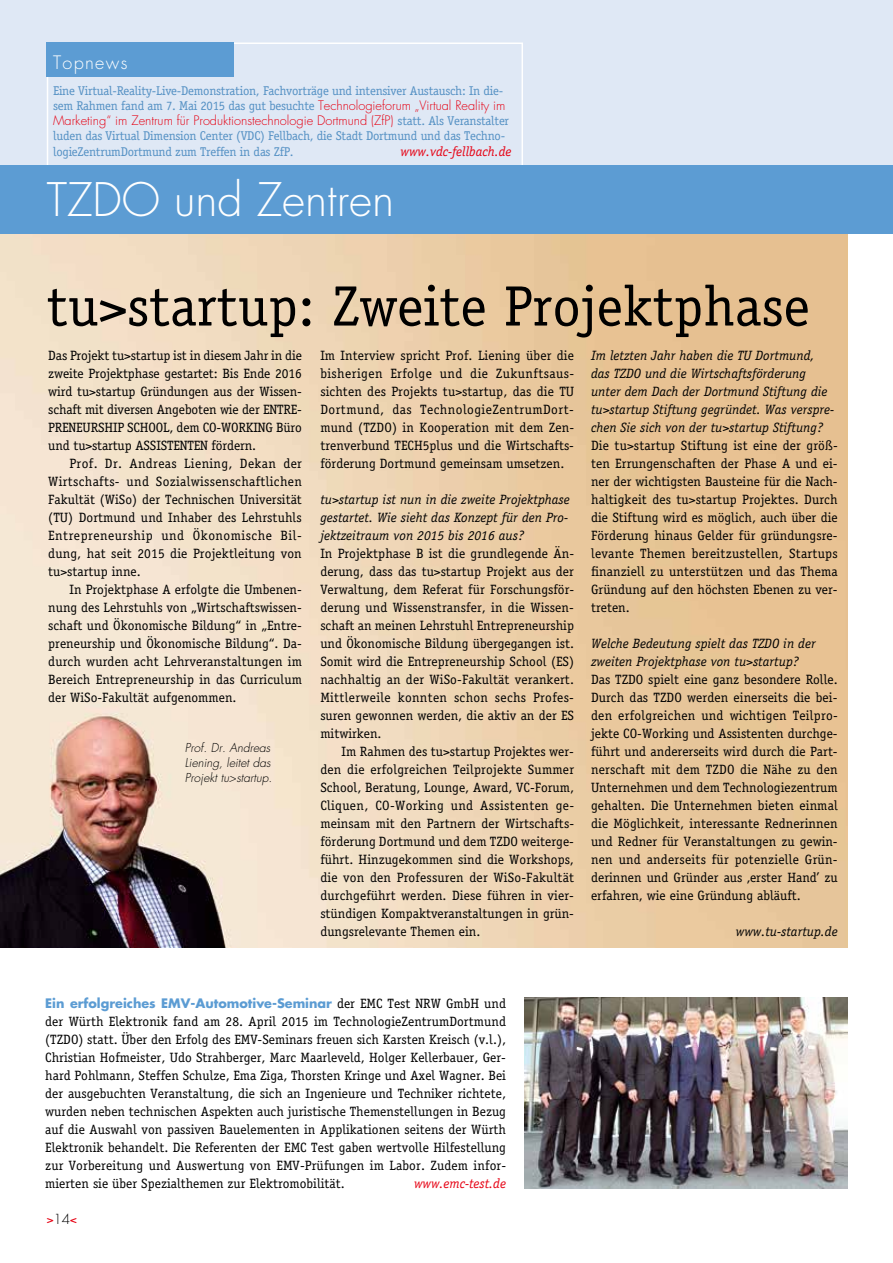
<style>
.page{position:relative;width:893px;height:1263px;background:#fff}
.page>*{position:absolute;margin:0;border:0;box-sizing:border-box;transform-origin:0 0}
.t1{font:57px "Officina Serif";color:#000}
.t2{font:300 45px "Futura";color:#fff}
.t3{font:300 18px "Futura";letter-spacing:.075em;color:#fff}
.t4{font:13.5px/18px "Officina Serif";color:#000;text-align:justify}
.t5{font:italic 13.5px/18px "Officina Serif";color:#000}
.t6{font:italic 13.5px "Officina Serif";color:#e60012}
.t7{font:13.5px "Officina Serif";color:#e60012}
.t8{font:12.75px/15.3px "Officina Serif";letter-spacing:-.02em;color:#5591c4}
.t9{font:300 12.75px "Futura";color:#e60012}
.t10{font:700 12.75px "Futura";color:#5c9cd3}
.t11{font:italic 300 12px/15px "Futura";color:#000}
.s1{font-family:"Futura";font-weight:300;color:#e60012}
.s2{font-family:"Officina Serif";font-weight:400;color:#5591c4}
.s3{font-family:"Officina Serif";font-weight:400;font-size:13.5px;color:#000}
.s4{font-family:"Futura";font-weight:300;color:#000}
</style>
<div class="page">
<img style="left:0;top:234px;width:848px;height:714px">
<div style="left:0;top:0;width:893px;height:174px;background:#dfe8f5"></div>
<div style="left:47px;top:43px;width:476px;height:131px;border:2px solid #fff"></div>
<div style="left:47px;top:43px;width:187px;height:34px;background:#5c9cd3"></div>
<div style="left:0;top:166px;width:893px;height:68px;background:#5c9cd3"></div>
<img style="left:524px;top:997px;width:324px;height:191px">
<h3 class="t3" style="left:53px;top:51px;width:76px">Topnews</h3>
<p class="t8" style="left:53px;top:83px;width:454px">Eine Virtual-Reality-Live-Demonstration, Fachvorträge und intensiver Austausch: In die&shy;sem Rahmen fand am 7. Mai 2015 das gut besuchte <span class="s1">Technologieforum „Virtual Reality im</span></p>
<p class="t9" style="left:53px;top:112px;width:457px">Marketing“ im Zentrum für Produktionstechnologie Dortmund (ZfP) <span class="s2">statt. Als Veranstalter</span></p>
<p class="t8" style="left:53px;top:128px;width:453px;line-height:16.2px">luden das Virtual Dimension Center (VDC) Fellbach, die Stadt Dortmund und das Techno&shy;logieZentrumDortmund zum Treffen in das ZfP.</p>
<p class="t6" style="left:401px;top:144px;width:112px">www.vdc-fellbach.de</p>
<h2 class="t2" style="left:47px;top:171px;width:349px">TZDO und Zentren</h2>
<h1 class="t1" style="left:47px;top:273px;width:765px">tu&gt;startup: Zweite Projektphase</h1>
<p class="t4" style="left:48px;top:346px;width:255px">Das Projekt tu&gt;startup ist in diesem Jahr in die zweite Projektphase gestartet: Bis Ende 2016 wird tu&gt;startup Gründungen aus der Wissen&shy;schaft mit diversen Angeboten wie der ENTRE-PRENEURSHIP SCHOOL, dem CO-WORKING Büro und tu&gt;startup ASSISTENTEN fördern.</p>
<p class="t4" style="left:48px;top:454px;width:255px;text-indent:21px">Prof. Dr. Andreas Liening, Dekan der Wirtschafts- und Sozialwissenschaftlichen Fakultät (WiSo) der Technischen Universität (TU) Dortmund und Inhaber des Lehrstuhls Entrepreneurship und Ökonomische Bil&shy;dung, hat seit 2015 die Projektleitung von tu&gt;startup inne.</p>
<p class="t4" style="left:48px;top:580px;width:255px;text-indent:21px">In Projektphase A erfolgte die Umbenen&shy;nung des Lehrstuhls von „Wirtschaftswissen&shy;schaft und Ökonomische Bildung“ in „Entre&shy;preneurship und Ökonomische Bildung“. Da&shy;durch wurden acht Lehrveranstaltungen im Bereich Entrepreneurship in das Curriculum der WiSo-Fakultät aufgenommen.</p>
<p class="t11" style="left:185px;top:740px;width:89px">Prof. Dr. Andreas<br>Liening, leitet das<br>Projekt tu&gt;startup.</p>
<p class="t4" style="left:320px;top:346px;width:255px">Im Interview spricht Prof. Liening über die bisherigen Erfolge und die Zukunftsaus&shy;sichten des Projekts tu&gt;startup, das die TU Dortmund, das TechnologieZentrumDort&shy;mund (TZDO) in Kooperation mit dem Zen&shy;trenverbund TECH5plus und die Wirtschafts&shy;förderung Dortmund gemeinsam umsetzen.</p>
<p class="t5" style="left:320px;top:490px;width:251px">tu&gt;startup ist nun in die zweite Projektphase gestartet. Wie sieht das Konzept für den Pro&shy;jektzeitraum von 2015 bis 2016 aus?</p>
<p class="t4" style="left:320px;top:544px;width:255px">In Projektphase B ist die grundlegende Än&shy;derung, dass das tu&gt;startup Projekt aus der Verwaltung, dem Referat für Forschungsför&shy;derung und Wissenstransfer, in die Wissen&shy;schaft an meinen Lehrstuhl Entrepreneurship und Ökonomische Bildung übergegangen ist.<br>Somit wird die Entrepreneurship School (ES) nachhaltig an der WiSo-Fakultät verankert.<br>Mittlerweile konnten schon sechs Profes&shy;suren gewonnen werden, die aktiv an der ES mitwirken.</p>
<p class="t4" style="left:320px;top:742px;width:255px;text-indent:21px">Im Rahmen des tu&gt;startup Projektes wer&shy;den die erfolgreichen Teilprojekte Summer School, Beratung, Lounge, Award, VC-Forum, Cliquen, CO-Working und Assistenten ge&shy;meinsam mit den Partnern der Wirtschafts&shy;förderung Dortmund und dem TZDO weiterge&shy;führt. Hinzugekommen sind die Workshops, die von den Professuren der WiSo-Fakultät durchgeführt werden. Diese führen in vier&shy;stündigen Kompaktveranstaltungen in grün&shy;dungsrelevante Themen ein.</p>
<p class="t5" style="left:591px;top:346px;width:245px">Im letzten Jahr haben die TU Dortmund, das TZDO und die Wirtschaftsförderung unter dem Dach der Dortmund Stiftung die tu&gt;startup Stiftung gegründet. Was verspre&shy;chen Sie sich von der tu&gt;startup Stiftung?</p>
<p class="t4" style="left:591px;top:436px;width:248px">Die tu&gt;startup Stiftung ist eine der größ&shy;ten Errungenschaften der Phase A und ei&shy;ner der wichtigsten Bausteine für die Nach&shy;haltigkeit des tu&gt;startup Projektes. Durch die Stiftung wird es möglich, auch über die Förderung hinaus Gelder für gründungsre&shy;levante Themen bereitzustellen, Startups finanziell zu unterstützen und das Thema Gründung auf den höchsten Ebenen zu ver&shy;treten.</p>
<p class="t5" style="left:591px;top:634px;width:226px">Welche Bedeutung spielt das TZDO in der zweiten Projektphase von tu&gt;startup?</p>
<p class="t4" style="left:591px;top:670px;width:248px">Das TZDO spielt eine ganz besondere Rolle.<br>Durch das TZDO werden einerseits die bei&shy;den erfolgreichen und wichtigen Teilpro&shy;jekte CO-Working und Assistenten durchge&shy;führt und andererseits wird durch die Part&shy;nerschaft mit dem TZDO die Nähe zu den Unternehmen und dem Technologiezentrum gehalten. Die Unternehmen bieten einmal die Möglichkeit, interessante Rednerinnen und Redner für Veranstaltungen zu gewin&shy;nen und anderseits für potenzielle Grün&shy;derinnen und Gründer aus ‚erster Hand’ zu erfahren, wie eine Gründung abläuft.</p>
<p class="t5" style="left:736px;top:922px;width:103px">www.tu-startup.de</p>
<p class="t10" style="left:45px;top:994px;width:462px">Ein erfolgreiches EMV-Automotive-Seminar <span class="s3">der EMC Test NRW GmbH und</span></p>
<p class="t4" style="left:45px;top:1012px;width:462px">der Würth Elektronik fand am 28. April 2015 im TechnologieZentrumDortmund (TZDO) statt. Über den Erfolg des EMV-Seminars freuen sich Karsten Kreisch (v.l.), Christian Hofmeister, Udo Strahberger, Marc Maarleveld, Holger Kellerbauer, Ger&shy;hard Pohlmann, Steffen Schulze, Ema Ziga, Thorsten Kringe und Axel Wagner. Bei der ausgebuchten Veranstaltung, die sich an Ingenieure und Techniker richtete, wurden neben technischen Aspekten auch juristische Themenstellungen in Bezug auf die Auswahl von passiven Bauelementen in Applikationen seitens der Würth Elektronik behandelt. Die Referenten der EMC Test gaben wertvolle Hilfestellung zur Vorbereitung und Auswertung von EMV-Prüfungen im Labor. Zudem infor&shy;mierten sie über Spezialthemen zur Elektromobilität.</p>
<p class="t6" style="left:414px;top:1176px;width:93px">www.emc-test.de</p>
<p class="t7" style="left:47px;top:1212px;width:32px">&gt;<span class="s4">14</span>&lt;</p>
</div>
